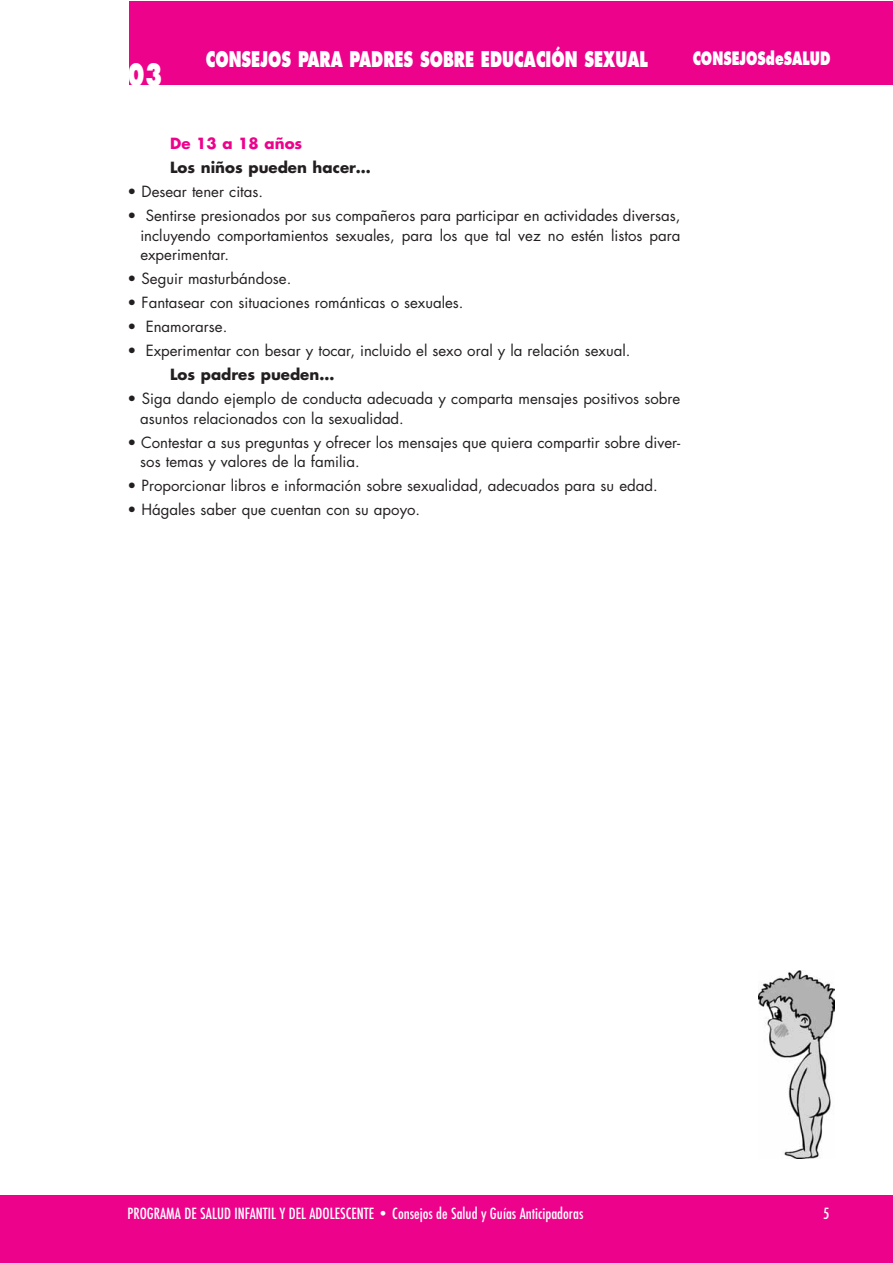
<style>
.page{position:relative;width:893px;height:1263px;background:#fff}
.page>*{position:absolute;margin:0;border:0;box-sizing:border-box;transform-origin:0 0}
.t1{font:800 30px "Futura";color:#fff;scale:.7 1}
.t2{font:800 21px "Futura";color:#fff;scale:.7 1}
.t3{font:800 18px "Futura";color:#fff;scale:.7 1}
.t4{font:15px/19.6px "Futura";color:#231f20}
.t5{font:500 condensed 15px "Futura";color:#fff}
.t6{font:700 15px "Futura";color:#231f20}
.t7{font:700 15px "Futura";color:#ed028c}
</style>
<div class="page">
<div style="left:0;top:1195px;width:892px;height:68px;background:#ed028c"></div>
<div style="left:129px;top:1px;width:763px;height:84px;background:#ed028c"></div>
<img style="left:759px;top:970px;width:75px;height:188px">
<h1 class="t1" style="left:128px;top:62px;width:51px">03</h1>
<h2 class="t2" style="left:206px;top:50px;width:633px">CONSEJOS PARA PADRES SOBRE EDUCACIÓN SEXUAL</h2>
<p class="t3" style="left:693px;top:50px;width:198px">CONSEJOSdeSALUD</p>
<p class="t7" style="left:170px;top:137px;width:134px">De 13 a 18 años</p>
<p class="t6" style="left:170px;top:161px;width:202px">Los niños pueden hacer…</p>
<p class="t4" style="left:128px;top:183px;width:137px">• Desear tener citas.</p>
<p class="t4" style="left:140px;top:207px;width:542px;text-align:justify;text-indent:-13px">• Sentirse presionados por sus compañeros para participar en actividades diversas, incluyendo comportamientos sexuales, para los que tal vez no estén listos para experimentar.</p>
<p class="t4" style="left:128px;top:270px;width:165px">• Seguir masturbándose.</p>
<p class="t4" style="left:128px;top:294px;width:337px">• Fantasear con situaciones románticas o sexuales.</p>
<p class="t4" style="left:128px;top:318px;width:101px">• Enamorarse.</p>
<p class="t4" style="left:128px;top:342px;width:504px">• Experimentar con besar y tocar, incluido el sexo oral y la relación sexual.</p>
<p class="t6" style="left:170px;top:368px;width:166px">Los padres pueden…</p>
<p class="t4" style="left:140px;top:390px;width:542px;text-indent:-13px">• Siga dando ejemplo de conducta adecuada y comparta mensajes positivos sobre asuntos relacionados con la sexualidad.</p>
<p class="t4" style="left:140px;top:433px;width:542px;text-indent:-13px">• Contestar a sus preguntas y ofrecer los mensajes que quiera compartir sobre diver&shy;sos temas y valores de la familia.</p>
<p class="t4" style="left:128px;top:477px;width:532px">• Proporcionar libros e información sobre sexualidad, adecuados para su edad.</p>
<p class="t4" style="left:128px;top:501px;width:294px">• Hágales saber que cuentan con su apoyo.</p>
<p class="t5" style="left:128px;top:1205px;width:457px">PROGRAMA DE SALUD INFANTIL Y DEL ADOLESCENTE • Consejos de Salud y Guías Anticipadoras</p>
<p class="t5" style="left:823px;top:1205px;width:8px">5</p>
</div>
